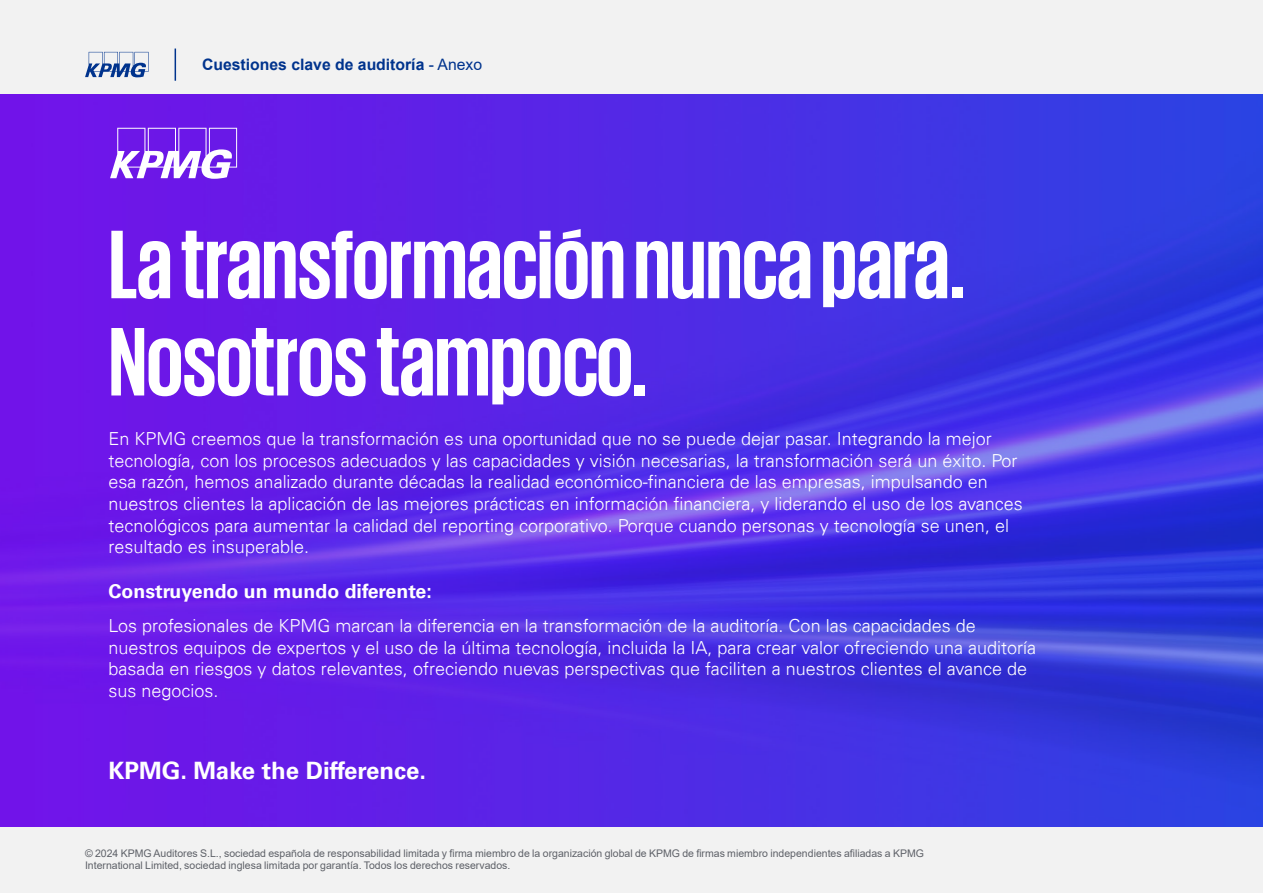
<style>
.page{position:relative;width:1263px;height:893px;background:#fff}
.page>*{position:absolute;margin:0;border:0;box-sizing:border-box;transform-origin:0 0}
.t1{font:700 99.6px/97.2px "KPMG";letter-spacing:-.01em;color:#fff}
.t2{font:700 24px "Univers 65";color:#fff}
.t3{font:700 19.5px "Univers 65";color:#fff}
.t4{font:300 18px/21.6px "Univers 45";color:#fff}
.t5{font:700 15.75px "Arial";color:#00338d}
.t6{font:10.5px/12.6px "Arial";color:#5e6168}
.s1{font-weight:400}
</style>
<div class="page">
<div style="left:0;top:0;width:1263px;height:93px;background:#f2f2f2"></div>
<div style="left:0;top:827px;width:1263px;height:66px;background:#f2f2f2"></div>
<img style="left:0;top:95px;width:1263px;height:731px">
<svg style="left:110px;top:128px;width:127px;height:51px"></svg>
<svg style="left:85px;top:52px;width:64px;height:25px"></svg>
<hr style="left:175px;top:49px;width:1px;height:32px;background:#00338d">
<p class="t5" style="left:202px;top:54px;width:282px">Cuestiones clave de auditoría <span class="s1">- Anexo</span></p>
<h1 class="t1" style="left:109px;top:213px;width:859px">La transformación nunca para.<br>Nosotros tampoco.</h1>
<p class="t4" style="left:109px;top:428px;width:916px">En KPMG creemos que la transformación es una oportunidad que no se puede dejar pasar. Integrando la mejor tecnología, con los procesos adecuados y las capacidades y visión necesarias, la transformación será un éxito. Por esa razón, hemos analizado durante décadas la realidad económico-financiera de las empresas, impulsando en nuestros clientes la aplicación de las mejores prácticas en información financiera, y liderando el uso de los avances tecnológicos para aumentar la calidad del reporting corporativo. Porque cuando personas y tecnología se unen, el resultado es insuperable.</p>
<p class="t3" style="left:109px;top:579px;width:325px">Construyendo un mundo diferente:</p>
<p class="t4" style="left:109px;top:615px;width:929px">Los profesionales de KPMG marcan la diferencia en la transformación de la auditoría. Con las capacidades de nuestros equipos de expertos y el uso de la última tecnología, incluida la IA, para crear valor ofreciendo una auditoría basada en riesgos y datos relevantes, ofreciendo nuevas perspectivas que faciliten a nuestros clientes el avance de sus negocios.</p>
<h2 class="t2" style="left:109px;top:756px;width:319px">KPMG. Make the Difference.</h2>
<p class="t6" style="left:85px;top:847px;width:840px">© 2024 KPMG Auditores S.L., sociedad española de responsabilidad limitada y firma miembro de la organización global de KPMG de firmas miembro independientes afiliadas a KPMG<br>International Limited, sociedad inglesa limitada por garantía. Todos los derechos reservados.</p>
</div>
